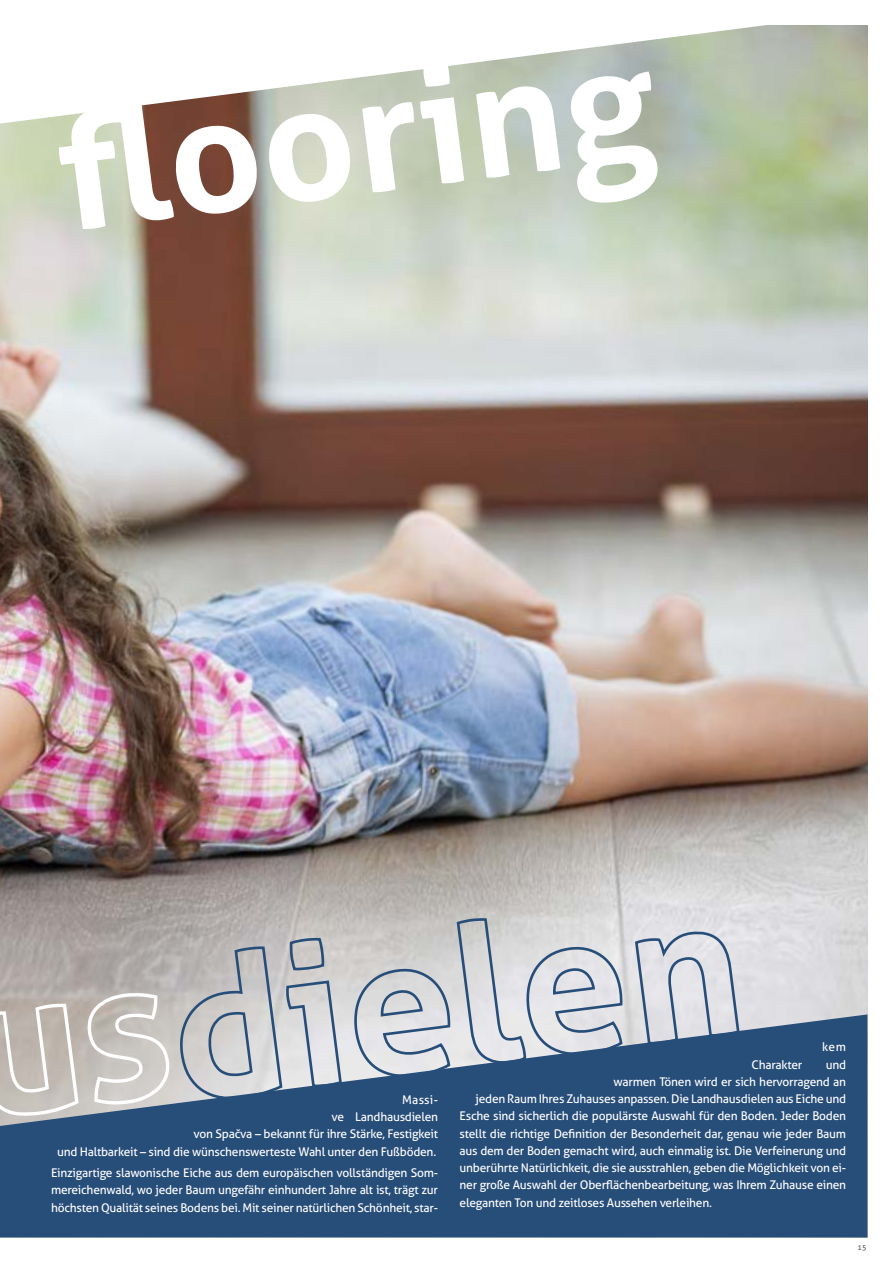
<style>
.page{position:relative;width:893px;height:1263px;background:#fff}
.page>*{position:absolute;margin:0;border:0;box-sizing:border-box;transform-origin:0 0}
.Aller_naslovi_ENGL{font:700 162px "Aller";color:#fff}
.Tekst_blok_NJEM{font:12px/17.2px "Aller";letter-spacing:-.02em;color:#fff;text-align:right}
.t1{font:7.5px "Aller";color:#575756}
</style>
<div class="page">
<img style="left:0;top:26px;width:867px;height:988px">
<div style="left:0;top:1014px;width:867px;height:223px;background:#274d79"></div>
<svg style="left:0;top:1002px;width:80px;height:116px"></svg>
<svg style="left:86px;top:991px;width:86px;height:115px"></svg>
<svg style="left:0;top:25px;width:770px;height:99px"></svg>
<svg style="left:178px;top:937px;width:165px;height:164px"></svg>
<svg style="left:352px;top:916px;width:272px;height:163px"></svg>
<svg style="left:633px;top:930px;width:108px;height:116px"></svg>
<p class="Aller_naslovi_ENGL" style="left:47px;top:74px;width:601px;rotate:-7deg">fl ooring</p>
<p class="Tekst_blok_NJEM" style="left:57px;top:1091px;width:383px">Massi-<br>ve Landhausdielen<br>von Spačva – bekannt für ihre Stärke, Festigkeit<br>und Haltbarkeit – sind die wünschenswerteste Wahl unter den Fußböden.</p>
<p class="Tekst_blok_NJEM" style="left:51px;top:1164px;width:389px;text-align:justify">Einzigartige slawonische Eiche aus dem europäischen vollständigen Som&shy;mereichenwald, wo jeder Baum ungefähr einhundert Jahre alt ist, trägt zur höchsten Qualität seines Bodens bei. Mit seiner natürlichen Schönheit, star-</p>
<p class="Tekst_blok_NJEM" style="left:822px;top:1038px;width:26px">kem</p>
<p class="Tekst_blok_NJEM" style="left:752px;top:1056px;width:52px">Charakter</p>
<p class="Tekst_blok_NJEM" style="left:826px;top:1056px;width:22px">und</p>
<p class="Tekst_blok_NJEM" style="left:614px;top:1073px;width:234px">warmen Tönen wird er sich hervorragend an</p>
<p class="Tekst_blok_NJEM" style="left:476px;top:1090px;width:372px">jeden Raum Ihres Zuhauses anpassen. Die Landhausdielen aus Eiche und</p>
<p class="Tekst_blok_NJEM" style="left:460px;top:1107px;width:388px">Esche sind sicherlich die populärste Auswahl für den Boden. Jeder Boden</p>
<p class="Tekst_blok_NJEM" style="left:460px;top:1125px;width:388px">stellt die richtige Definition der Besonderheit dar, genau wie jeder Baum</p>
<p class="Tekst_blok_NJEM" style="left:460px;top:1142px;width:388px">aus dem der Boden gemacht wird, auch einmalig ist. Die Verfeinerung und</p>
<p class="Tekst_blok_NJEM" style="left:460px;top:1159px;width:388px">unberührte Natürlichkeit, die sie ausstrahlen, geben die Möglichkeit von ei-</p>
<p class="Tekst_blok_NJEM" style="left:460px;top:1176px;width:388px">ner große Auswahl der Oberflächenbearbeitung, was Ihrem Zuhause einen</p>
<p class="Tekst_blok_NJEM" style="left:460px;top:1194px;width:254px">eleganten Ton und zeitloses Aussehen verleihen.</p>
<p class="t1" style="left:858px;top:1242px;width:10px">15</p>
</div>
